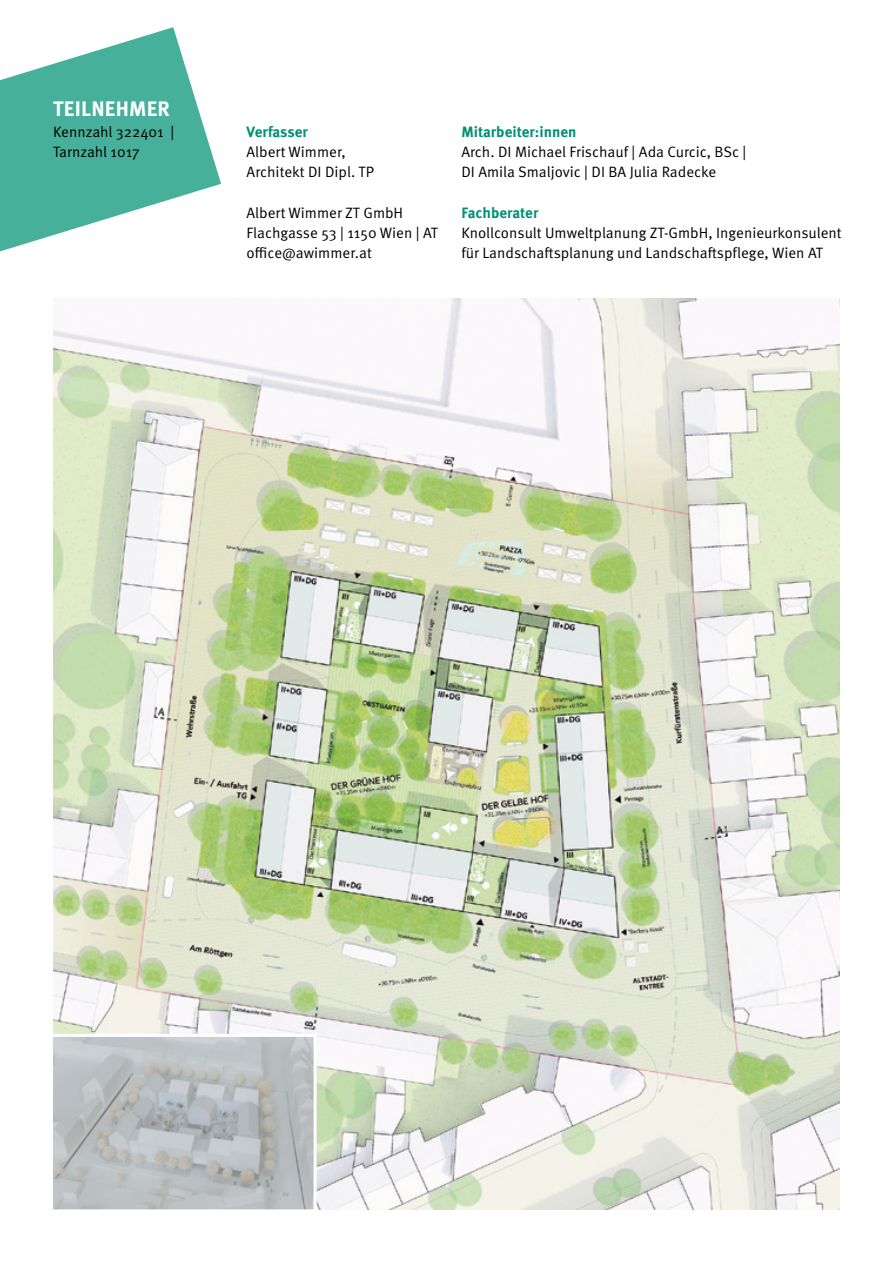
<style>
.page{position:relative;width:893px;height:1263px;background:#fff}
.page>*{position:absolute;margin:0;border:0;box-sizing:border-box;transform-origin:0 0}
.t1{font:700 21px "Meta Pro";letter-spacing:.01em;color:#fff}
.t2{font:15px/20.2px "Meta Pro";color:#000}
.t3{font:700 15px "Meta Pro";color:#009073}
</style>
<div class="page">
<svg style="left:0;top:27px;width:221px;height:224px;fill:#47b09a"></svg>
<img style="left:53px;top:298px;width:787px;height:912px">
<img style="left:54px;top:1038px;width:259px;height:170px">
<div style="left:50px;top:1034px;width:267px;height:178px;border:3px solid #fff"></div>
<h1 class="t1" style="left:53px;top:93px;width:118px">TEILNEHMER</h1>
<p class="t2" style="left:53px;top:120px;width:123px">Kennzahl 322401 |<br>Tarnzahl 1017</p>
<p class="t3" style="left:247px;top:120px;width:63px">Verfasser</p>
<p class="t2" style="left:247px;top:140px;width:129px">Albert Wimmer,<br>Architekt DI Dipl. TP</p>
<p class="t2" style="left:247px;top:201px;width:193px">Albert Wimmer ZT GmbH<br>Flachgasse 53 | 1150 Wien | AT office@awimmer.at</p>
<p class="t3" style="left:461px;top:120px;width:117px">Mitarbeiter:innen</p>
<p class="t2" style="left:461px;top:140px;width:286px">Arch. DI Michael Frischauf | Ada Curcic, BSc |<br>DI Amila Smaljovic | DI BA Julia Radecke</p>
<p class="t3" style="left:461px;top:201px;width:79px">Fachberater</p>
<p class="t2" style="left:461px;top:221px;width:382px">Knollconsult Umweltplanung ZT-GmbH, Ingenieurkonsulent für Landschaftsplanung und Landschaftspflege, Wien AT</p>
</div>
